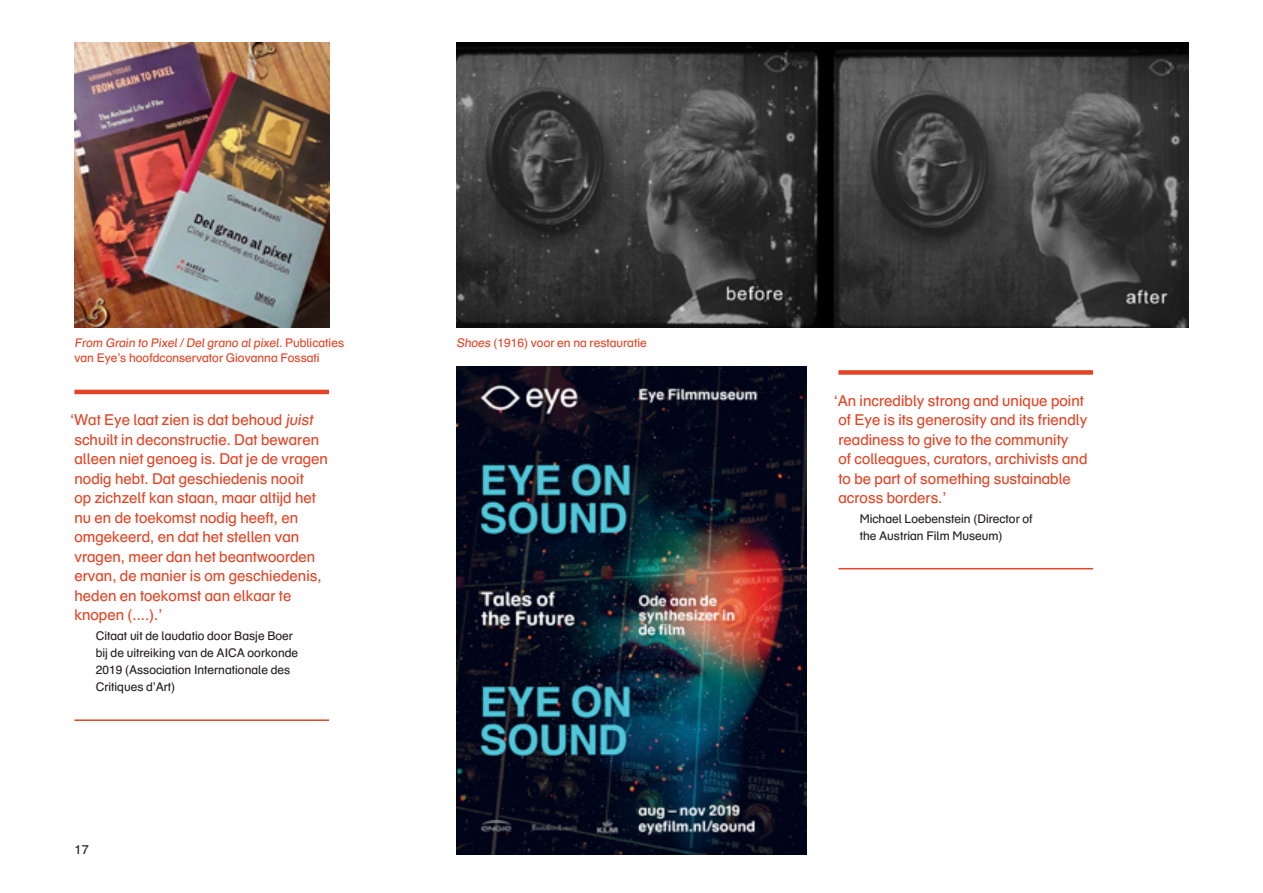
<style>
.page{position:relative;width:1263px;height:893px;background:#fff}
.page>*{position:absolute;margin:0;border:0;box-sizing:border-box;transform-origin:0 0}
.t1{font:15px/19.5px "Eye Schulbuch";color:#e24425}
.t2{font:12.75px "Eye Schulbuch";color:#231f20}
.t3{font:12px/17.2px "Eye Schulbuch";color:#231f20}
.t4{font:12px "Eye Schulbuch";color:#e24425}
</style>
<div class="page">
<hr style="left:74px;top:390px;width:255px;height:4px;background:#e24425">
<hr style="left:74px;top:719px;width:255px;height:2px;background:#e24425">
<div style="left:838px;top:370px;width:255px;height:5px;background:#e24425"></div>
<hr style="left:838px;top:568px;width:255px;height:1px;background:#e24425">
<img style="left:456px;top:367px;width:350px;height:487px">
<img style="left:456px;top:43px;width:732px;height:285px">
<img style="left:74px;top:43px;width:255px;height:285px">
<p class="t4" style="left:74px;top:335px;width:271px">From Grain to Pixel / Del grano al pixel. Publicaties</p>
<p class="t4" style="left:456px;top:335px;width:192px">Shoes (1916) voor en na restauratie</p>
<p class="t4" style="left:74px;top:350px;width:247px">van Eye’s hoofdconservator Giovanna Fossati</p>
<p class="t1" style="left:71px;top:410px;width:259px">‘Wat Eye laat zien is dat behoud juist schuilt in deconstructie. Dat bewaren alleen niet genoeg is. Dat je de vragen nodig hebt. Dat geschiedenis nooit<br>op zichzelf kan staan, maar altijd het nu en de toekomst nodig heeft, en omgekeerd, en dat het stellen van vragen, meer dan het beantwoorden ervan, de manier is om geschiedenis, heden en toekomst aan elkaar te knopen (....).’</p>
<p class="t3" style="left:96px;top:627px;width:204px">Citaat uit de laudatio door Basje Boer bij de uitreiking van de AICA oorkonde 2019 (Association Internationale des Critiques d’Art)</p>
<p class="t2" style="left:74px;top:842px;width:16px">17</p>
<p class="t1" style="left:834px;top:390px;width:255px">‘An incredibly strong and unique point of Eye is its generosity and its friendly readiness to give to the community<br>of colleagues, curators, archivists and to be part of something sustainable across borders.’</p>
<p class="t3" style="left:860px;top:510px;width:174px">Michael Loebenstein (Director of the Austrian Film Museum)</p>
</div>
